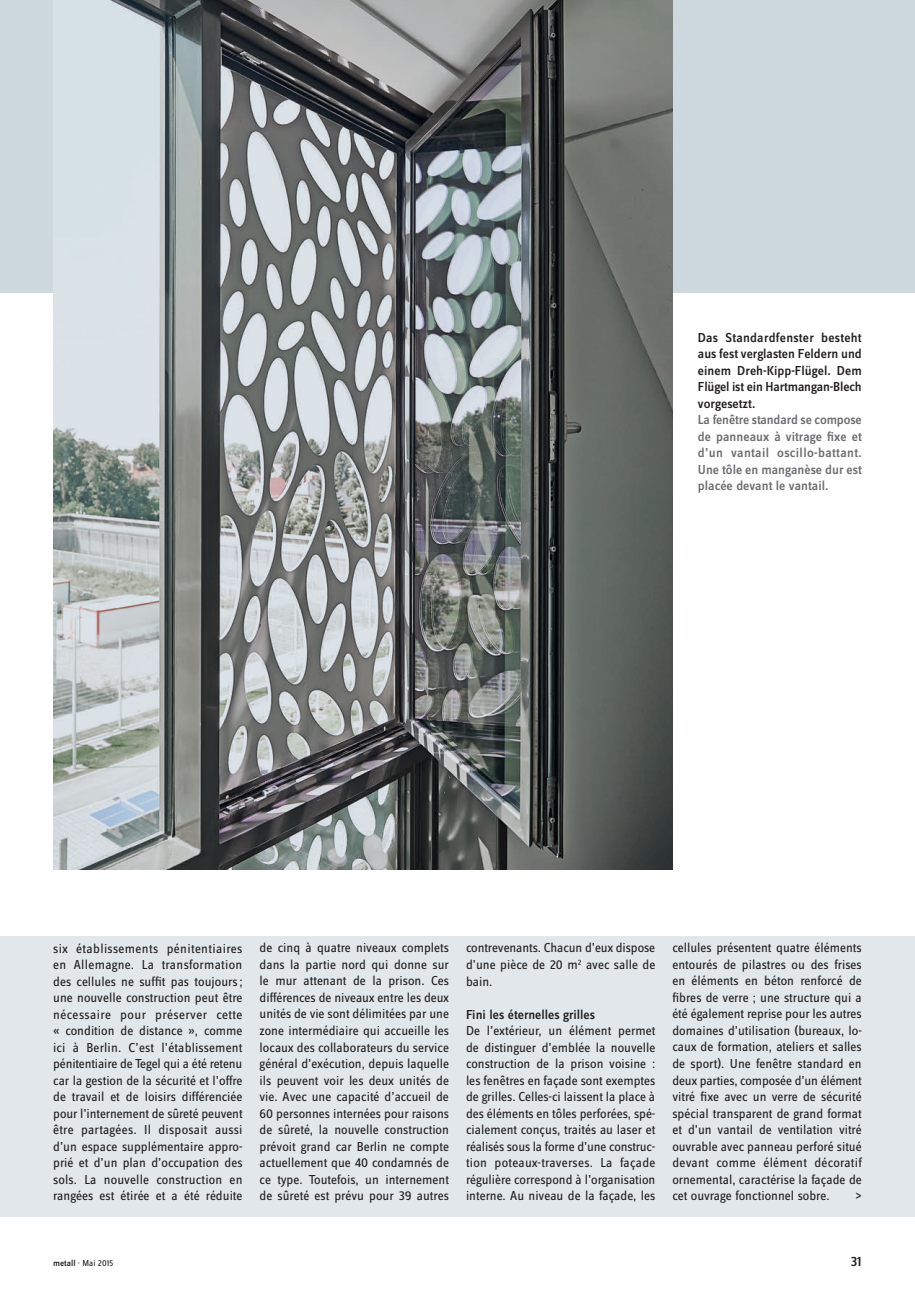
<style>
.page{position:relative;width:915px;height:1293px;background:#fff}
.page>*{position:absolute;margin:0;border:0;box-sizing:border-box;transform-origin:0 0}
.t1{font:500 14.25px "Zine Sans Dis";color:#231f20}
.FR_Grundtext_ohne_EZ{font:13.5px/16.5px "Zine Sans Dis";color:#231f20;text-align:justify}
.DE_Legende_9__medium{font:500 13.5px/16.5px "Zine Sans Dis";color:#6c6d70;text-align:justify}
.DE_Legende_9__medium-2{font:500 13.5px/16.5px "Zine Sans Dis";letter-spacing:-.015em;color:#231f20;text-align:justify}
.FR_Grundtext_ohne_EZ-2{font:500 13.5px "Zine Sans Dis";color:#231f20}
.t2{font:9px "Zine Sans Dis";color:#231f20}
.s1{font-weight:500}
</style>
<div class="page">
<div style="left:0;top:936px;width:914px;height:280px;background:#e1e7ea"></div>
<div style="left:0;top:0;width:914px;height:292px;background:#cdd8df"></div>
<img style="left:53px;top:0;width:619px;height:870px">
<p class="DE_Legende_9__medium-2" style="left:697px;top:330px;width:165px">Das Standardfenster besteht aus fest verglasten Feldern und einem Dreh-Kipp-Flügel. Dem Flügel ist ein Hartmangan-Blech vorgesetzt.</p>
<p class="DE_Legende_9__medium" style="left:697px;top:412px;width:165px">La fenêtre standard se compose de panneaux à vitrage fixe et d’un vantail oscillo-battant.<br>Une tôle en manganèse dur est placée devant le vantail.</p>
<p class="FR_Grundtext_ohne_EZ" style="left:53px;top:940px;width:191px">six établissements pénitentiaires en Allemagne. La transformation des cellules ne suffit pas toujours; une nouvelle construction peut être nécessaire pour préserver cette « condition de distance », comme ici à Berlin. C’est l’établissement pénitentiaire de Tegel qui a été retenu car la gestion de la sécurité et l’offre de travail et de loisirs différenciée pour l’internement de sûreté peuvent être partagées. Il disposait aussi d’un espace supplémentaire appro&shy;prié et d’un plan d’occupation des sols. La nouvelle construction en rangées est étirée et a été réduite</p>
<p class="FR_Grundtext_ohne_EZ" style="left:259px;top:940px;width:191px">de cinq à quatre niveaux complets dans la partie nord qui donne sur le mur attenant de la prison. Ces différences de niveaux entre les deux unités de vie sont délimitées par une zone intermédiaire qui accueille les locaux des collaborateurs du service général d’exécution, depuis laquelle ils peuvent voir les deux unités de vie. Avec une capacité d’accueil de 60 personnes internées pour raisons de sûreté, la nouvelle construction prévoit grand car Berlin ne compte actuellement que 40 condamnés de ce type. Toutefois, un internement de sûreté est prévu pour 39 autres</p>
<p class="FR_Grundtext_ohne_EZ" style="left:466px;top:940px;width:191px">contrevenants. Chacun d’eux dispose d’une pièce de 20 m<sup>2</sup> avec salle de bain.</p>
<p class="FR_Grundtext_ohne_EZ-2" style="left:466px;top:1007px;width:131px">Fini les éternelles grilles</p>
<p class="FR_Grundtext_ohne_EZ" style="left:466px;top:1023px;width:191px">De l’extérieur, un élément permet de distinguer d’emblée la nouvelle construction de la prison voisine : les fenêtres en façade sont exemptes de grilles. Celles-ci laissent la place à des éléments en tôles perforées, spé&shy;cialement conçus, traités au laser et réalisés sous la forme d’une construc&shy;tion poteaux-traverses. La façade régulière correspond à l’organisation interne. Au niveau de la façade, les</p>
<p class="FR_Grundtext_ohne_EZ" style="left:672px;top:940px;width:191px">cellules présentent quatre éléments entourés de pilastres ou des frises en éléments en béton renforcé de fibres de verre ; une structure qui a été également reprise pour les autres domaines d’utilisation (bureaux, lo&shy;caux de formation, ateliers et salles de sport). Une fenêtre standard en deux parties, composée d’un élément vitré fixe avec un verre de sécurité spécial transparent de grand format et d’un vantail de ventilation vitré ouvrable avec panneau perforé situé devant comme élément décoratif ornemental, caractérise la façade de cet ouvrage fonctionnel sobre.</p>
<p class="FR_Grundtext_ohne_EZ" style="left:855px;top:1188px;width:8px">&gt;</p>
<p class="t2" style="left:53px;top:1259px;width:62px"><span class="s1">metall</span> · Mai 2015</p>
<p class="t1" style="left:850px;top:1254px;width:13px">31</p>
</div>
